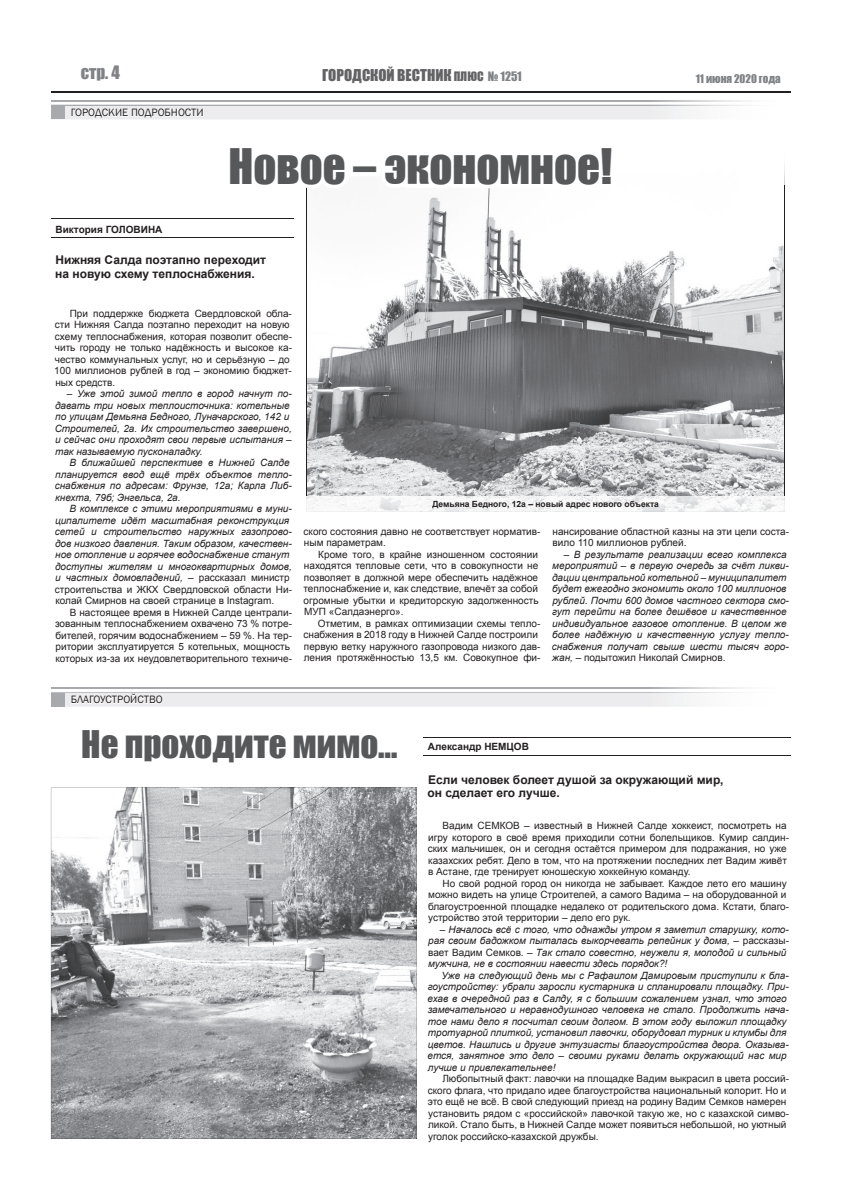
<style>
.page{position:relative;width:842px;height:1191px;background:#fff}
.page>*{position:absolute;margin:0;border:0;box-sizing:border-box;transform-origin:0 0}
.t1{font:45px "Impact";color:#57585a}
.t2{font:35px "Impact";color:#57585a}
.t3{font:17px "Impact";color:#808285}
.t4{font:15px "Impact";color:#636366}
.t5{font:700 12px/13.5px "Arial";color:#231f20}
.t6{font:11px "Franklin Gothic";color:#231f20}
.t7{font:11px "Impact";color:#808285}
.t8{font:10px/11.5px "Arial";color:#231f20}
.t9{font:italic 10px/11.5px "Arial";color:#231f20}
.t10{font:700 10px "Arial";color:#231f20}
.t11{font:700 8.5px "Arial";color:#231f20}
.s1{font-size:12px}
.s2{font-size:12px;color:#808285}
.s3{font-style:normal}
</style>
<div class="page">
<hr style="left:51px;top:91px;width:740px;height:1px;background:#231f20">
<svg style="left:71px;top:108px;width:132px;height:10px"></svg>
<div style="left:51px;top:105px;width:14px;height:14px;background:#a8a9ad"></div>
<svg style="left:71px;top:687px;width:334px;height:20px"></svg>
<img style="left:51px;top:688px;width:695px;height:1px">
<img style="left:51px;top:693px;width:740px;height:1px">
<div style="left:51px;top:692px;width:14px;height:14px;background:#a8a9ad"></div>
<hr style="left:51px;top:237px;width:243px;height:1px;background:#231f20">
<hr style="left:51px;top:218px;width:243px;height:1px;background:#231f20">
<hr style="left:424px;top:755px;width:367px;height:1px;background:#231f20">
<hr style="left:424px;top:737px;width:367px;height:1px;background:#231f20">
<img style="left:307px;top:219px;width:477px;height:277px">
<img style="left:306px;top:219px;width:1px;height:277px">
<img style="left:784px;top:185px;width:1px;height:311px">
<svg style="left:222px;top:92px;width:398px;height:127px"></svg>
<svg style="left:51px;top:787px;width:366px;height:352px;background:#acadb0"></svg>
<svg style="left:306px;top:496px;width:478px;height:15px"></svg>
<h3 class="t3" style="left:81px;top:59px;width:41px">стр. 4</h3>
<h3 class="t4" style="left:322px;top:64px;width:201px">ГОРОДСКОЙ ВЕСТНИК <span class="s1">ПЛЮС</span> <span class="s2">№ 1251</span></h3>
<p class="t7" style="left:696px;top:70px;width:86px">11 июня 2020 года</p>
<p class="t6" style="left:71px;top:106px;width:134px">ГОРОДСКИЕ ПОДРОБНОСТИ</p>
<h1 class="t1" style="left:229px;top:131px;width:385px">Новое – экономное!</h1>
<p class="t10" style="left:56px;top:223px;width:108px">Виктория ГОЛОВИНА</p>
<p class="t5" style="left:55px;top:254px;width:212px">Нижняя Салда поэтапно переходит на новую схему теплоснабжения.</p>
<p class="t8" style="left:54px;top:308px;width:239px;text-indent:15px">При поддержке бюджета Свердловской обла&shy;сти Нижняя Салда поэтапно переходит на новую схему теплоснабжения, которая позволит обеспе&shy;чить городу не только надёжность и высокое ка&shy;чество коммунальных услуг, но и серьёзную – до 100 миллионов рублей в год – экономию бюджет&shy;ных средств.</p>
<p class="t9" style="left:55px;top:388px;width:239px;text-indent:12px">– Уже этой зимой тепло в город начнут по&shy;давать три новых теплоисточника: котельные по улицам Демьяна Бедного, Луначарского, 142 и Строителей, 2а. Их строительство завершено, и сейчас они проходят свои первые испытания – так называемую пусконаладку.</p>
<p class="t9" style="left:55px;top:457px;width:238px;text-indent:15px">В ближайшей перспективе в Нижней Салде планируется ввод ещё трёх объектов тепло&shy;снабжения по адресам: Фрунзе, 12а; Карла Либ&shy;кнехта, 79б; Энгельса, 2а.</p>
<p class="t9" style="left:55px;top:503px;width:239px;text-indent:15px">В комплексе с этими мероприятиями в муни&shy;ципалитете идёт масштабная реконструкция сетей и строительство наружных газопрово&shy;дов низкого давления. Таким образом, качествен&shy;ное отопление и горячее водоснабжение станут доступны жителям и многоквартирных домов, и частных домовладений, <span class="s3">– рассказал министр строительства и ЖКХ Свердловской области Ни&shy;колай Смирнов на своей странице в Instagram.</span></p>
<p class="t8" style="left:55px;top:607px;width:238px;text-indent:15px">В настоящее время в Нижней Салде централи&shy;зованным теплоснабжением охвачено 73 % потре&shy;бителей, горячим водоснабжением – 59 %. На тер&shy;ритории эксплуатируется 5 котельных, мощность которых из-за их неудовлетворительного техниче-</p>
<p class="t11" style="left:432px;top:498px;width:228px">Демьяна Бедного, 12а – новый адрес нового объекта</p>
<p class="t8" style="left:303px;top:525px;width:238px">ского состояния давно не соответствует норматив&shy;ным параметрам.</p>
<p class="t8" style="left:303px;top:548px;width:237px;text-align:justify;text-indent:15px">Кроме того, в крайне изношенном состоянии находятся тепловые сети, что в совокупности не позволяет в должной мере обеспечить надёжное теплоснабжение и, как следствие, влечёт за собой огромные убытки и кредиторскую задолженность МУП «Салдаэнерго».</p>
<p class="t8" style="left:303px;top:617px;width:239px;text-indent:14px">Отметим, в рамках оптимизации схемы тепло&shy;снабжения в 2018 году в Нижней Салде построили первую ветку наружного газопровода низкого дав&shy;ления протяжённостью 13,5 км. Совокупное фи-</p>
<p class="t8" style="left:552px;top:525px;width:238px">нансирование областной казны на эти цели соста&shy;вило 110 миллионов рублей.</p>
<p class="t9" style="left:552px;top:549px;width:238px;text-indent:12px">– В результате реализации всего комплекса мероприятий – в первую очередь за счёт ликви&shy;дации центральной котельной – муниципалитет будет ежегодно экономить около 100 миллионов рублей. Почти 600 домов частного сектора смо&shy;гут перейти на более дешёвое и качественное индивидуальное газовое отопление. В целом же более надёжную и качественную услугу тепло&shy;снабжения получат свыше шести тысяч горо&shy;жан, <span class="s3">– подытожил Николай Смирнов.</span></p>
<p class="t6" style="left:71px;top:693px;width:93px">БЛАГОУСТРОЙСТВО</p>
<h2 class="t2" style="left:81px;top:717px;width:318px">Не проходите мимо…</h2>
<p class="t10" style="left:428px;top:739px;width:102px">Александр НЕМЦОВ</p>
<p class="t5" style="left:427px;top:773px;width:298px">Если человек болеет душой за окружающий мир, он сделает его лучше.</p>
<p class="t8" style="left:428px;top:820px;width:363px;text-indent:15px">Вадим СЕМКОВ – известный в Нижней Салде хоккеист, посмотреть на игру которого в своё время приходили сотни болельщиков. Кумир салдин&shy;ских мальчишек, он и сегодня остаётся примером для подражания, но уже казахских ребят. Дело в том, что на протяжении последних лет Вадим живёт в Астане, где тренирует юношескую хоккейную команду.</p>
<p class="t8" style="left:428px;top:877px;width:362px;text-indent:14px">Но свой родной город он никогда не забывает. Каждое лето его машину можно видеть на улице Строителей, а самого Вадима – на оборудованной и благоустроенной площадке недалеко от родительского дома. Кстати, благо&shy;устройство этой территории – дело его рук.</p>
<p class="t9" style="left:428px;top:923px;width:363px;text-indent:12px">– Началось всё с того, что однажды утром я заметил старушку, кото&shy;рая своим бадожком пыталась выкорчевать репейник у дома, <span class="s3">– рассказы&shy;вает Вадим Семков.</span> – Так стало совестно, неужели я, молодой и сильный мужчина, не в состоянии навести здесь порядок?!</p>
<p class="t9" style="left:428px;top:969px;width:363px;text-indent:14px">Уже на следующий день мы с Рафаилом Дамировым приступили к бла&shy;гоустройству: убрали заросли кустарника и спланировали площадку. При&shy;ехав в очередной раз в Салду, я с большим сожалением узнал, что этого замечательного и неравнодушного человека не стало. Продолжить нача&shy;тое нами дело я посчитал своим долгом. В этом году выложил площадку тротуарной плиткой, установил лавочки, оборудовал турник и клумбы для цветов. Нашлись и другие энтузиасты благоустройства двора. Оказыва&shy;ется, занятное это дело – своими руками делать окружающий нас мир лучше и привлекательнее!</p>
<p class="t8" style="left:428px;top:1073px;width:363px;text-indent:15px">Любопытный факт: лавочки на площадке Вадим выкрасил в цвета россий&shy;ского флага, что придало идее благоустройства национальный колорит. Но и это ещё не всё. В свой следующий приезд на родину Вадим Семков намерен установить рядом с «российской» лавочкой такую же, но с казахской симво&shy;ликой. Стало быть, в Нижней Салде может появиться небольшой, но уютный уголок российско-казахской дружбы.</p>
</div>
